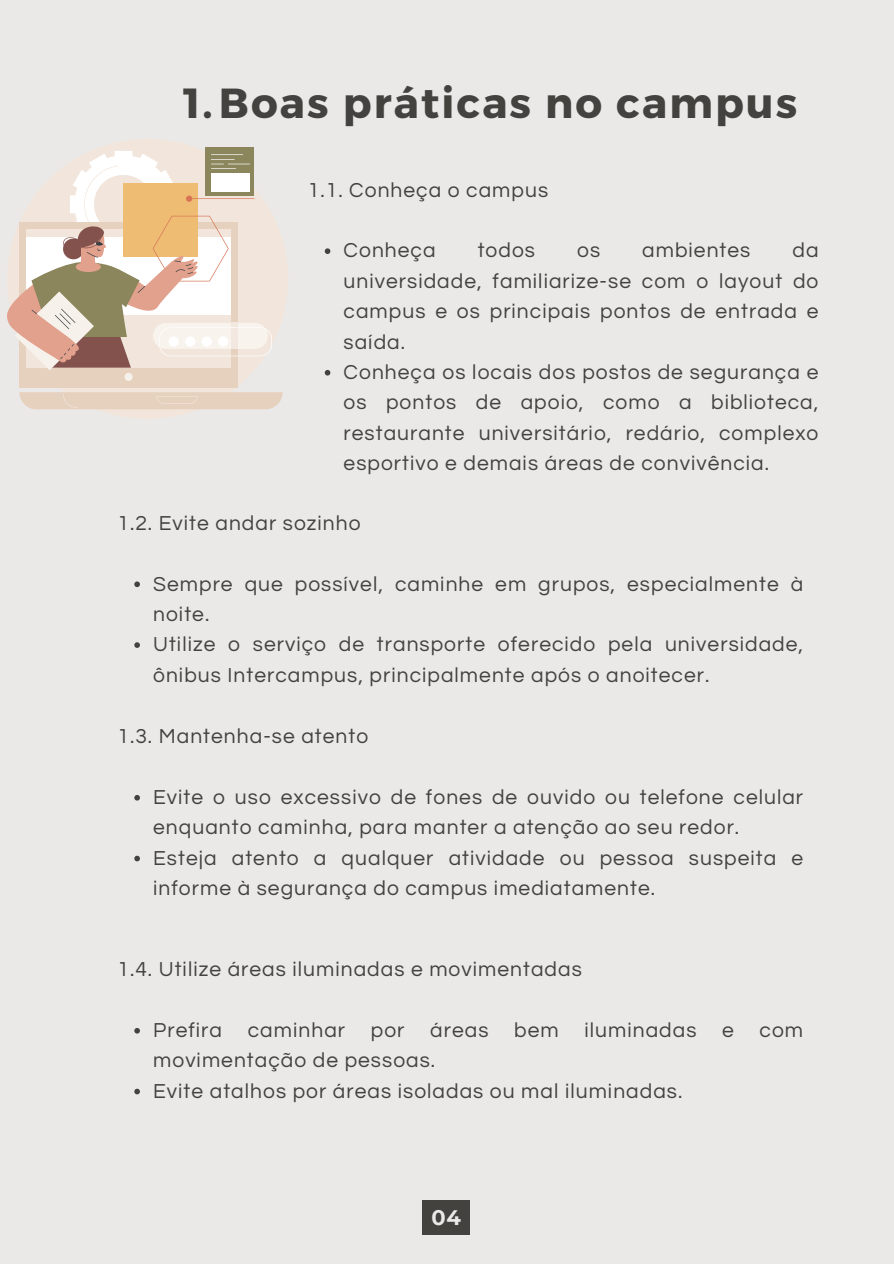
<style>
.page{position:relative;width:894px;height:1264px;background:#fff}
.page>*{position:absolute;margin:0;border:0;box-sizing:border-box;transform-origin:0 0}
.t1{font:700 42px "Montserrat";letter-spacing:.05em;color:#44423e}
.t2{font:21px/30.3px "Questrial";letter-spacing:.05em;color:#44423e}
.t3{font:700 21px "Montserrat";color:#ebe9e7}
</style>
<div class="page">
<div style="left:0;top:0;width:893px;height:1263px;background:#ebe9e7"></div>
<div style="left:7px;top:139px;width:281px;height:280px;background:#f2e6dc;border-radius:50%"></div>
<div style="left:19px;top:223px;width:219px;height:165px;background:#e6d0be"></div>
<div style="left:124px;top:373px;width:9px;height:8px;background:#f7f1eb;border-radius:50%"></div>
<svg style="left:19px;top:392px;width:263px;height:17px;background:#e6d1bf"></svg>
<div style="left:205px;top:147px;width:49px;height:49px;background:#8b865c"></div>
<svg style="left:7px;top:151px;width:265px;height:219px"></svg>
<div style="left:168px;top:336px;width:11px;height:10px;background:#fff;border-radius:50%"></div>
<div style="left:185px;top:336px;width:10px;height:10px;background:#fff;border-radius:50%"></div>
<div style="left:201px;top:336px;width:11px;height:10px;background:#fff;border-radius:50%"></div>
<div style="left:218px;top:336px;width:10px;height:10px;background:#fff;border-radius:50%"></div>
<svg style="left:324px;top:248px;width:6px;height:6px"></svg>
<svg style="left:324px;top:370px;width:6px;height:5px"></svg>
<div style="left:422px;top:1200px;width:48px;height:34px;background:#44423e"></div>
<svg style="left:134px;top:581px;width:6px;height:6px"></svg>
<svg style="left:134px;top:642px;width:6px;height:6px"></svg>
<svg style="left:134px;top:795px;width:6px;height:5px"></svg>
<svg style="left:134px;top:855px;width:6px;height:6px"></svg>
<svg style="left:134px;top:1028px;width:6px;height:5px"></svg>
<svg style="left:134px;top:1088px;width:6px;height:6px"></svg>
<p class="t1" style="left:183px;top:76px;width:615px">1.Boas práticas no campus</p>
<p class="t2" style="left:308px;top:175px;width:242px">1.1. Conheça o campus</p>
<p class="t2" style="left:343px;top:236px;width:476px;text-align:justify;text-indent:448px">da universidade, familiarize-se com o layout do campus e os principais pontos de entrada e saída.</p>
<p class="t2" style="left:343px;top:357px;width:476px;text-align:justify">Conheça os locais dos postos de segurança e os pontos de apoio, como a biblioteca, restaurante universitário, redário, complexo esportivo e demais áreas de convivência.</p>
<p class="t2" style="left:343px;top:236px;width:93px">Conheça</p>
<p class="t2" style="left:477px;top:236px;width:59px">todos</p>
<p class="t2" style="left:577px;top:236px;width:25px">os</p>
<p class="t2" style="left:642px;top:236px;width:110px">ambientes</p>
<p class="t2" style="left:117px;top:508px;width:245px">1.2. Evite andar sozinho</p>
<p class="t2" style="left:153px;top:569px;width:651px">Sempre que possível, caminhe em grupos, especialmente à noite.</p>
<p class="t2" style="left:153px;top:629px;width:651px">Utilize o serviço de transporte oferecido pela universidade, ônibus Intercampus, principalmente após o anoitecer.</p>
<p class="t2" style="left:117px;top:721px;width:252px">1.3. Mantenha-se atento</p>
<p class="t2" style="left:153px;top:782px;width:651px">Evite o uso excessivo de fones de ouvido ou telefone celular enquanto caminha, para manter a atenção ao seu redor.</p>
<p class="t2" style="left:153px;top:843px;width:651px">Esteja atento a qualquer atividade ou pessoa suspeita e informe à segurança do campus imediatamente.</p>
<p class="t2" style="left:117px;top:954px;width:466px">1.4. Utilize áreas iluminadas e movimentadas</p>
<p class="t2" style="left:153px;top:1015px;width:651px">Prefira caminhar por áreas bem iluminadas e com movimentação de pessoas.</p>
<p class="t2" style="left:153px;top:1076px;width:530px">Evite atalhos por áreas isoladas ou mal iluminadas.</p>
<p class="t3" style="left:431px;top:1204px;width:31px">04</p>
</div>
